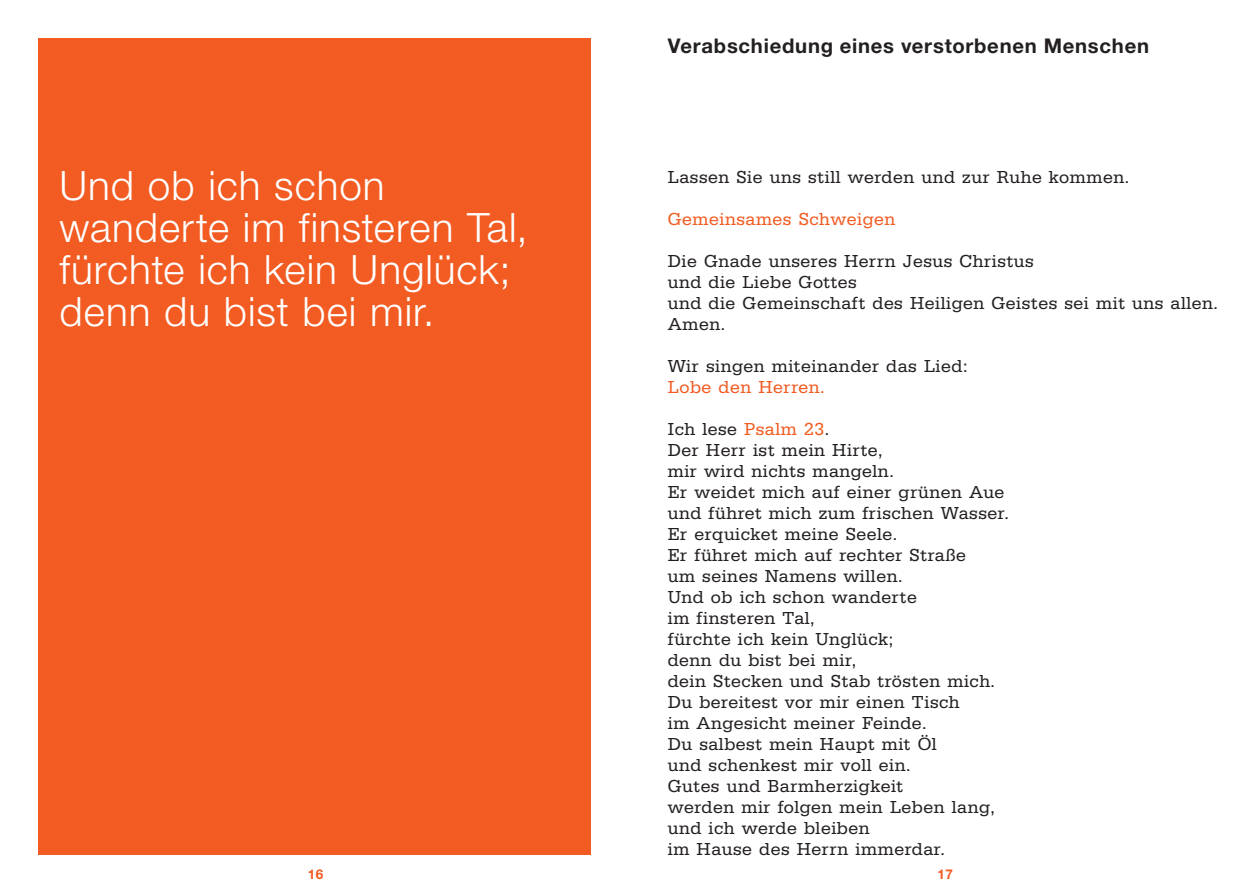
<style>
.page{position:relative;width:1259px;height:893px;background:#fff}
.page>*{position:absolute;margin:0;border:0;box-sizing:border-box;transform-origin:0 0}
.t1{font:300 40.5px/42px "Helvetica Neue LT Std";letter-spacing:.025em;color:#fff}
.t2{font:700 20.25px "Helvetica Neue LT Std";letter-spacing:.035em;color:#231f20}
.t3{font:18px/21px "Egyptienne URW";letter-spacing:.03em;color:#231f20}
.t4{font:18px "Egyptienne URW";letter-spacing:.03em;color:#f25b21}
.t5{font:700 13.5px "Helvetica Neue LT Std";color:#f25b21}
.s1{color:#f25b21}
</style>
<div class="page">
<div style="left:38px;top:38px;width:553px;height:817px;background:#f25b21"></div>
<h1 class="t1" style="left:60px;top:163px;width:470px">Und ob ich schon wanderte im finsteren Tal, fürchte ich kein Unglück; denn du bist bei mir.</h1>
<p class="t2" style="left:668px;top:33px;width:483px">Verabschiedung eines verstorbenen Menschen</p>
<p class="t3" style="left:668px;top:167px;width:463px">Lassen Sie uns still werden und zur Ruhe kommen.</p>
<p class="t4" style="left:668px;top:208px;width:229px">Gemeinsames Schweigen</p>
<p class="t3" style="left:668px;top:251px;width:552px">Die Gnade unseres Herrn Jesus Christus<br>und die Liebe Gottes<br>und die Gemeinschaft des Heiligen Geistes sei mit uns allen.<br>Amen.</p>
<p class="t3" style="left:668px;top:356px;width:301px">Wir singen miteinander das Lied:</p>
<p class="t4" style="left:668px;top:376px;width:158px">Lobe den Herren.</p>
<p class="t3" style="left:668px;top:419px;width:343px">Ich lese <span class="s1">Psalm 23</span>.<br>Der Herr ist mein Hirte,<br>mir wird nichts mangeln.<br>Er weidet mich auf einer grünen Aue und führet mich zum frischen Wasser.<br>Er erquicket meine Seele.<br>Er führet mich auf rechter Straße<br>um seines Namens willen.<br>Und ob ich schon wanderte<br>im finsteren Tal,<br>fürchte ich kein Unglück;<br>denn du bist bei mir,<br>dein Stecken und Stab trösten mich.<br>Du bereitest vor mir einen Tisch<br>im Angesicht meiner Feinde.<br>Du salbest mein Haupt mit Öl<br>und schenkest mir voll ein.<br>Gutes und Barmherzigkeit<br>werden mir folgen mein Leben lang, und ich werde bleiben<br>im Hause des Herrn immerdar.</p>
<p class="t5" style="left:308px;top:866px;width:17px">16</p>
<p class="t5" style="left:937px;top:866px;width:17px">17</p>
</div>
